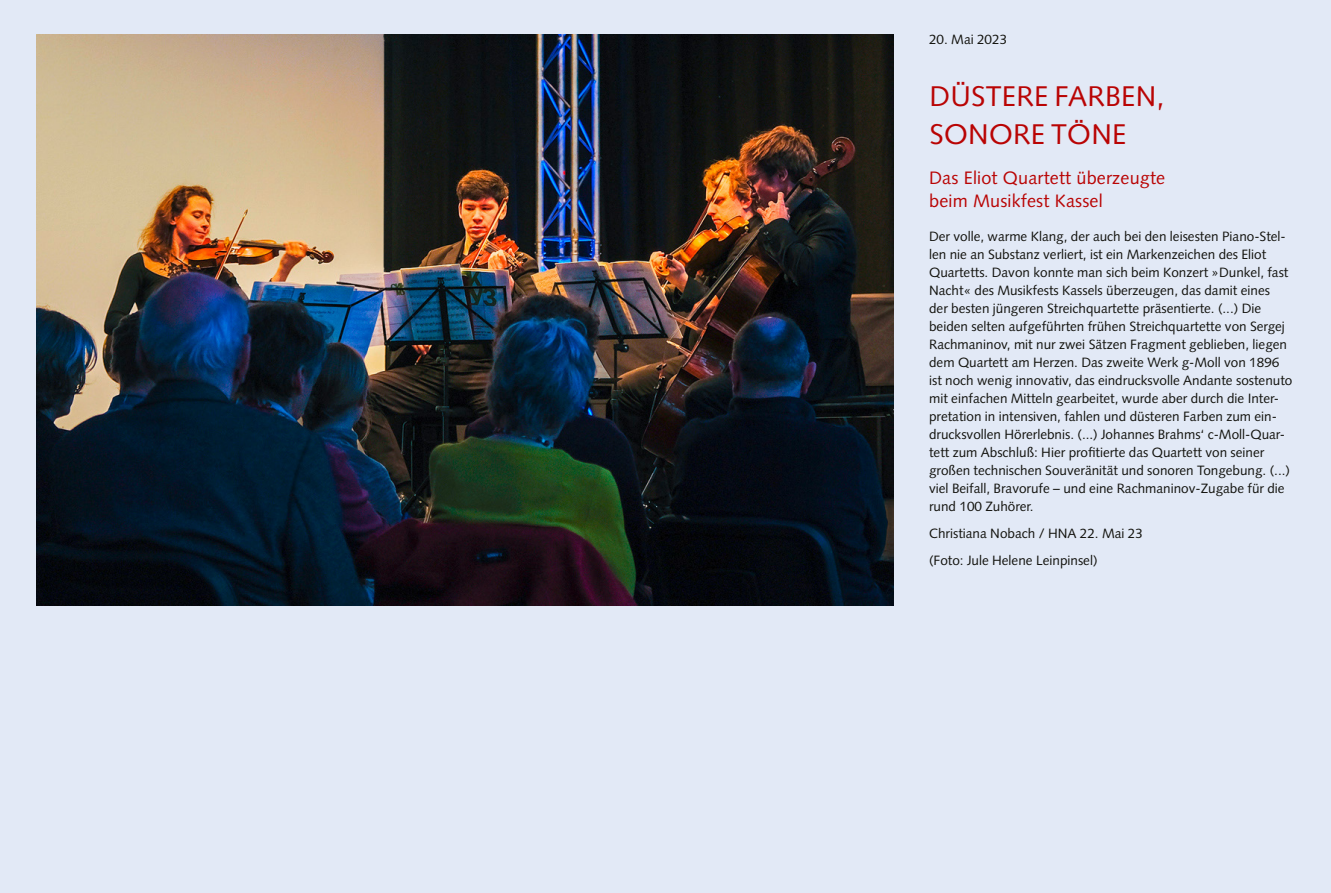
<style>
.page{position:relative;width:1331px;height:893px;background:#e2e9f6}
.page>*{position:absolute;margin:0;border:0;box-sizing:border-box;transform-origin:0 0}
.t1{font:28.5px/38.2px "Syntax LT Std";letter-spacing:.01em;color:#b90404}
.t2{font:18px/22.5px "Syntax";letter-spacing:.01em;color:#b90404}
.t3{font:13.5px/18px "Syntax LT Std";color:#12120d}
</style>
<div class="page">
<img style="left:36px;top:34px;width:857px;height:571px">
<p class="t3" style="left:929px;top:31px;width:80px">20. Mai 2023</p>
<h1 class="t1" style="left:929px;top:77px;width:236px">DÜSTERE FARBEN,<br>SONORE TÖNE</h1>
<h2 class="t2" style="left:929px;top:167px;width:238px">Das Eliot Quartett überzeugte beim Musikfest Kassel</h2>
<p class="t3" style="left:929px;top:228px;width:365px">Der volle, warme Klang, der auch bei den leisesten Piano-Stel&shy;len nie an Substanz verliert, ist ein Markenzeichen des Eliot Quartetts. Davon konnte man sich beim Konzert »Dunkel, fast Nacht« des Musikfests Kassels überzeugen, das damit eines<br>der besten jüngeren Streichquartette präsentierte. (...) Die beiden selten aufgeführten frühen Streichquartette von Sergej Rachmaninov, mit nur zwei Sätzen Fragment geblieben, liegen dem Quartett am Herzen. Das zweite Werk g-Moll von 1896 ist noch wenig innovativ, das eindrucksvolle Andante sostenuto mit einfachen Mitteln gearbeitet, wurde aber durch die Inter&shy;pretation in intensiven, fahlen und düsteren Farben zum ein&shy;drucksvollen Hörerlebnis. (...) Johannes Brahms‘ c-Moll-Quar&shy;tett zum Abschluß: Hier profitierte das Quartett von seiner großen technischen Souveränität und sonoren Tongebung. (...) viel Beifall, Bravorufe – und eine Rachmaninov-Zugabe für die rund 100 Zuhörer.</p>
<p class="t3" style="left:929px;top:520px;width:215px;line-height:27px">Christiana Nobach / HNA 22. Mai 23 (Foto: Jule Helene Leinpinsel)</p>
</div>
